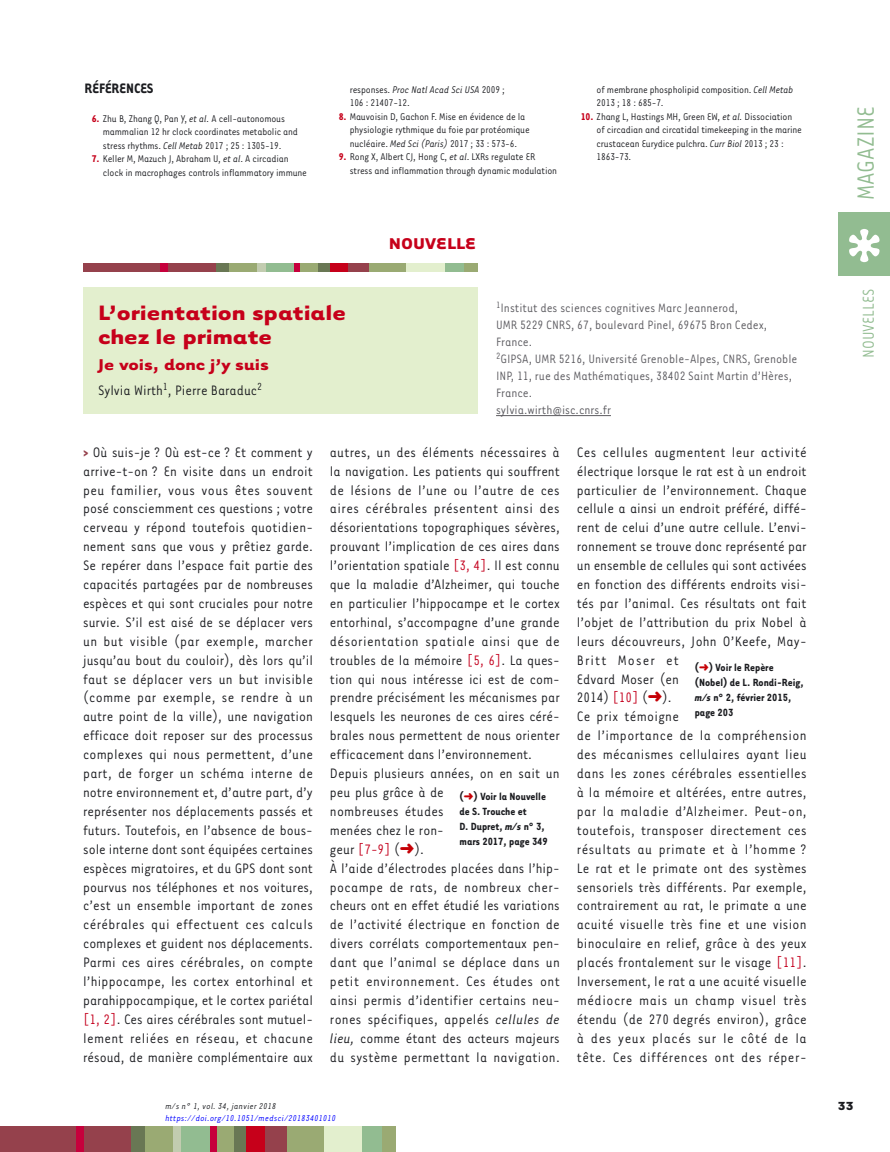
<style>
.page{position:relative;width:890px;height:1152px;background:#fff}
.page>*{position:absolute;margin:0;border:0;box-sizing:border-box;transform-origin:0 0}
.t1{font:27px "Tarzana Narrow";color:#92bc91}
.t2{font:700 24px/24px "Tarzana Wide";color:#c6001a}
.t3{font:700 18px "Tarzana Wide";color:#c6001a}
.t4{font:18px "Tarzana Narrow";color:#92bc91}
.t5{font:15.75px/18.9px "Tarzana Narrow";letter-spacing:.01em;color:#1b1c20}
.t6{font:700 15.75px "Tarzana Narrow";color:#1b1c20}
.t7{font:13.95px/17px "Tarzana Narrow";color:#5c5b60}
.t8{font:700 13.5px "Tarzana Wide";color:#1b1c20}
.t9{font:700 12px/15px "Tarzana Narrow";color:#1b1c20}
.t10{font:11.25px/13.5px "Tarzana Narrow";letter-spacing:-.015em;color:#1b1c20}
.t11{font:italic 9.75px "Tarzana Narrow";letter-spacing:.025em;color:#00f}
.t12{font:italic 9.75px "Tarzana Narrow";letter-spacing:.025em;color:#1b1c20}
.s1{font-weight:700;color:#c6001a}
.s2{font-style:italic}
.s3{font-weight:700;color:#95414c}
.s4{color:#c4001e}
.s5{color:#c50006}
</style>
<div class="page">
<div style="left:0;top:1127px;width:132px;height:25px;background:#95414c"></div>
<div style="left:233px;top:1127px;width:13px;height:25px;background:#697754"></div>
<div style="left:76px;top:1127px;width:7px;height:25px;background:#c6003c"></div>
<div style="left:131px;top:1127px;width:22px;height:25px;background:#697754"></div>
<div style="left:145px;top:1127px;width:29px;height:25px;background:#9aaa73"></div>
<div style="left:173px;top:1127px;width:8px;height:25px;background:#c2ccb0"></div>
<div style="left:181px;top:1127px;width:30px;height:25px;background:#92bc91"></div>
<div style="left:215px;top:1127px;width:19px;height:25px;background:#9aaa73"></div>
<div style="left:211px;top:1127px;width:6px;height:25px;background:#c6003c"></div>
<div style="left:246px;top:1127px;width:27px;height:25px;background:#c6001a"></div>
<div style="left:285px;top:1127px;width:39px;height:25px;background:#9aaa73"></div>
<div style="left:265px;top:1127px;width:21px;height:25px;background:#95414c"></div>
<div style="left:324px;top:1127px;width:38px;height:25px;background:#e3efce"></div>
<div style="left:362px;top:1127px;width:20px;height:25px;background:#92bc91"></div>
<div style="left:381px;top:1127px;width:14px;height:25px;background:#9aaa73"></div>
<div style="left:838px;top:212px;width:51px;height:64px;background:#92bc91"></div>
<svg style="left:849px;top:229px;width:30px;height:33px"></svg>
<hr style="left:496px;top:415px;width:114px;height:1px;background:#5c5b60">
<div style="left:83px;top:287px;width:394px;height:126px;background:#e3efce"></div>
<div style="left:83px;top:263px;width:133px;height:8px;background:#95414c"></div>
<div style="left:215px;top:263px;width:27px;height:8px;background:#697754"></div>
<div style="left:316px;top:263px;width:13px;height:8px;background:#697754"></div>
<div style="left:229px;top:263px;width:29px;height:8px;background:#9aaa73"></div>
<div style="left:265px;top:263px;width:29px;height:8px;background:#92bc91"></div>
<div style="left:444px;top:263px;width:20px;height:8px;background:#92bc91"></div>
<div style="left:299px;top:263px;width:18px;height:8px;background:#9aaa73"></div>
<div style="left:463px;top:263px;width:14px;height:8px;background:#9aaa73"></div>
<div style="left:368px;top:263px;width:38px;height:8px;background:#9aaa73"></div>
<div style="left:406px;top:263px;width:39px;height:8px;background:#e3efce"></div>
<div style="left:257px;top:263px;width:8px;height:8px;background:#c2ccb0"></div>
<div style="left:161px;top:263px;width:7px;height:8px;background:#c6003c"></div>
<div style="left:294px;top:263px;width:6px;height:8px;background:#c6003c"></div>
<div style="left:329px;top:263px;width:27px;height:8px;background:#c6001a"></div>
<div style="left:348px;top:263px;width:21px;height:8px;background:#95414c"></div>
<p class="t6" style="left:85px;top:82px;width:70px">RÉFÉRENCES</p>
<p class="t10" style="left:103px;top:112px;width:196px;text-indent:-11px"><span class="s1">6.</span> Zhu B, Zhang Q, Pan Y, <span class="s2">et al.</span> A cell-autonomous mammalian 12 hr clock coordinates metabolic and stress rhythms. <span class="s2">Cell Metab</span> 2017 ; 25 : 1305-19.</p>
<p class="t10" style="left:103px;top:153px;width:205px;text-indent:-11px"><span class="s1">7.</span> Keller M, Mazuch J, Abraham U, <span class="s2">et al</span>. A circadian clock in macrophages controls inflammatory immune</p>
<p class="t10" style="left:349px;top:83px;width:156px">responses. <span class="s2">Proc Natl Acad Sci USA</span> 2009 ;<br>106 : 21407-12.</p>
<p class="t10" style="left:349px;top:110px;width:181px;text-indent:-11px"><span class="s1">8.</span> Mauvoisin D, Gachon F. Mise en évidence de la physiologie rythmique du foie par protéomique nucléaire. <span class="s2">Med Sci (Paris)</span> 2017 ; 33 : 573-6.</p>
<p class="t10" style="left:349px;top:151px;width:209px;text-indent:-11px"><span class="s1">9.</span> Rong X, Albert CJ, Hong C, <span class="s2">et al</span>. LXRs regulate ER stress and inflammation through dynamic modulation</p>
<p class="t3" style="left:388px;top:236px;width:89px">NOUVELLE</p>
<p class="t10" style="left:596px;top:83px;width:198px">of membrane phospholipid composition. <span class="s2">Cell Metab<br></span>2013 ; 18 : 685-7.</p>
<p class="t10" style="left:596px;top:110px;width:207px;text-indent:-16px"><span class="s1">10.</span> Zhang L, Hastings MH, Green EW, <span class="s2">et al.</span> Dissociation of circadian and circatidal timekeeping in the marine crustacean Eurydice pulchra. <span class="s2">Curr Biol</span> 2013 ; 23 :<br>1863-73.</p>
<h2 class="t2" style="left:98px;top:303px;width:249px">L’orientation spatiale chez le primate</h2>
<p class="t3" style="left:98px;top:357px;width:172px">Je vois, donc j’y suis</p>
<p class="t5" style="left:98px;top:382px;width:165px">Sylvia Wirth<sup>1</sup>, Pierre Baraduc<sup>2</sup></p>
<p class="t7" style="left:496px;top:301px;width:303px"><sup>1</sup>Institut des sciences cognitives Marc Jeannerod,<br>UMR 5229 CNRS, 67, boulevard Pinel, 69675 Bron Cedex, France.<br><sup>2</sup>GIPSA, UMR 5216, Université Grenoble-Alpes, CNRS, Grenoble INP, 11, rue des Mathématiques, 38402 Saint Martin d’Hères, France.<br>sylvia.wirth@isc.cnrs.fr</p>
<p class="t5" style="left:83px;top:443px;width:231px;text-align:justify"><span class="s3">&gt;</span> Où suis-je ? Où est-ce ? Et comment y arrive-t-on ? En visite dans un endroit peu familier, vous vous êtes souvent posé consciemment ces questions ; votre cerveau y répond toutefois quotidien&shy;nement sans que vous y prêtiez garde.<br>Se repérer dans l’espace fait partie des capacités partagées par de nombreuses espèces et qui sont cruciales pour notre survie. S’il est aisé de se déplacer vers un but visible (par exemple, marcher jusqu’au bout du couloir), dès lors qu’il faut se déplacer vers un but invisible (comme par exemple, se rendre à un autre point de la ville), une navigation efficace doit reposer sur des processus complexes qui nous permettent, d’une part, de forger un schéma interne de notre environnement et, d’autre part, d’y représenter nos déplacements passés et futurs. Toutefois, en l’absence de bous&shy;sole interne dont sont équipées certaines espèces migratoires, et du GPS dont sont pourvus nos téléphones et nos voitures, c’est un ensemble important de zones cérébrales qui effectuent ces calculs complexes et guident nos déplacements.<br>Parmi ces aires cérébrales, on compte l’hippocampe, les cortex entorhinal et parahippocampique, et le cortex pariétal <span class="s4">[1, 2]</span>. Ces aires cérébrales sont mutuel&shy;lement reliées en réseau, et chacune résoud, de manière complémentaire aux</p>
<p class="t5" style="left:330px;top:443px;width:231px">autres, un des éléments nécessaires à la navigation. Les patients qui souffrent de lésions de l’une ou l’autre de ces aires cérébrales présentent ainsi des désorientations topographiques sévères, prouvant l’implication de ces aires dans l’orientation spatiale <span class="s4">[3, 4]</span>. Il est connu que la maladie d’Alzheimer, qui touche en particulier l’hippocampe et le cortex entorhinal, s’accompagne d’une grande désorientation spatiale ainsi que de troubles de la mémoire <span class="s4">[5, 6]</span>. La ques&shy;tion qui nous intéresse ici est de com&shy;prendre précisément les mécanismes par lesquels les neurones de ces aires céré&shy;brales nous permettent de nous orienter efficacement dans l’environnement.<br>Depuis plusieurs années, on en sait un peu plus grâce à de<br>nombreuses études<br>menées chez le ron-<br>geur <span class="s4">[7-9]</span> (<span class="s5">➜</span>).<br>À l’aide d’électrodes placées dans l’hip&shy;pocampe de rats, de nombreux cher&shy;cheurs ont en effet étudié les variations de l’activité électrique en fonction de divers corrélats comportementaux pen&shy;dant que l’animal se déplace dans un petit environnement. Ces études ont ainsi permis d’identifier certains neu&shy;rones spécifiques, appelés <span class="s2">cellules de lieu,</span> comme étant des acteurs majeurs du système permettant la navigation.</p>
<p class="t5" style="left:576px;top:443px;width:231px">Ces cellules augmentent leur activité électrique lorsque le rat est à un endroit particulier de l’environnement. Chaque cellule a ainsi un endroit préféré, diffé&shy;rent de celui d’une autre cellule. L’envi&shy;ronnement se trouve donc représenté par un ensemble de cellules qui sont activées en fonction des différents endroits visi&shy;tés par l’animal. Ces résultats ont fait l’objet de l’attribution du prix Nobel à leurs découvreurs, John O’Keefe, May-Britt Moser et<br>Edvard Moser (en<br>2014) <span class="s4">[10]</span> (<span class="s5">➜</span>).<br>Ce prix témoigne<br>de l’importance de la compréhension des mécanismes cellulaires ayant lieu dans les zones cérébrales essentielles à la mémoire et altérées, entre autres, par la maladie d’Alzheimer. Peut-on, toutefois, transposer directement ces résultats au primate et à l’homme ?<br>Le rat et le primate ont des systèmes sensoriels très différents. Par exemple, contrairement au rat, le primate a une acuité visuelle très fine et une vision binoculaire en relief, grâce à des yeux placés frontalement sur le visage <span class="s4">[11]</span>.<br>Inversement, le rat a une acuité visuelle médiocre mais un champ visuel très étendu (de 270 degrés environ), grâce à des yeux placés sur le côté de la tête. Ces différences ont des réper-</p>
<p class="t9" style="left:694px;top:660px;width:110px">(<span class="s5">➜</span>) Voir le Repère (Nobel) de L. Rondi-Reig, <span class="s2">m/s</span> n° 2, février 2015, page 203</p>
<p class="t9" style="left:459px;top:789px;width:90px">(<span class="s5">➜</span>) Voir la Nouvelle de S. Trouche et<br>D. Dupret, <span class="s2">m/s</span> n° 3, mars 2017, page 349</p>
<h1 class="t1" style="left:854px;top:200px;width:96px;rotate:-90deg">MAGAZINE</h1>
<p class="t4" style="left:860px;top:358px;width:70px;rotate:-90deg">NOUVELLES</p>
<p class="t12" style="left:165px;top:1102px;width:112px">m/s n° 1, vol. 34, janvier 2018</p>
<p class="t8" style="left:837px;top:1100px;width:18px">33</p>
<p class="t11" style="left:165px;top:1113px;width:172px">https://doi.org/10.1051/medsci/20183401010</p>
</div>
